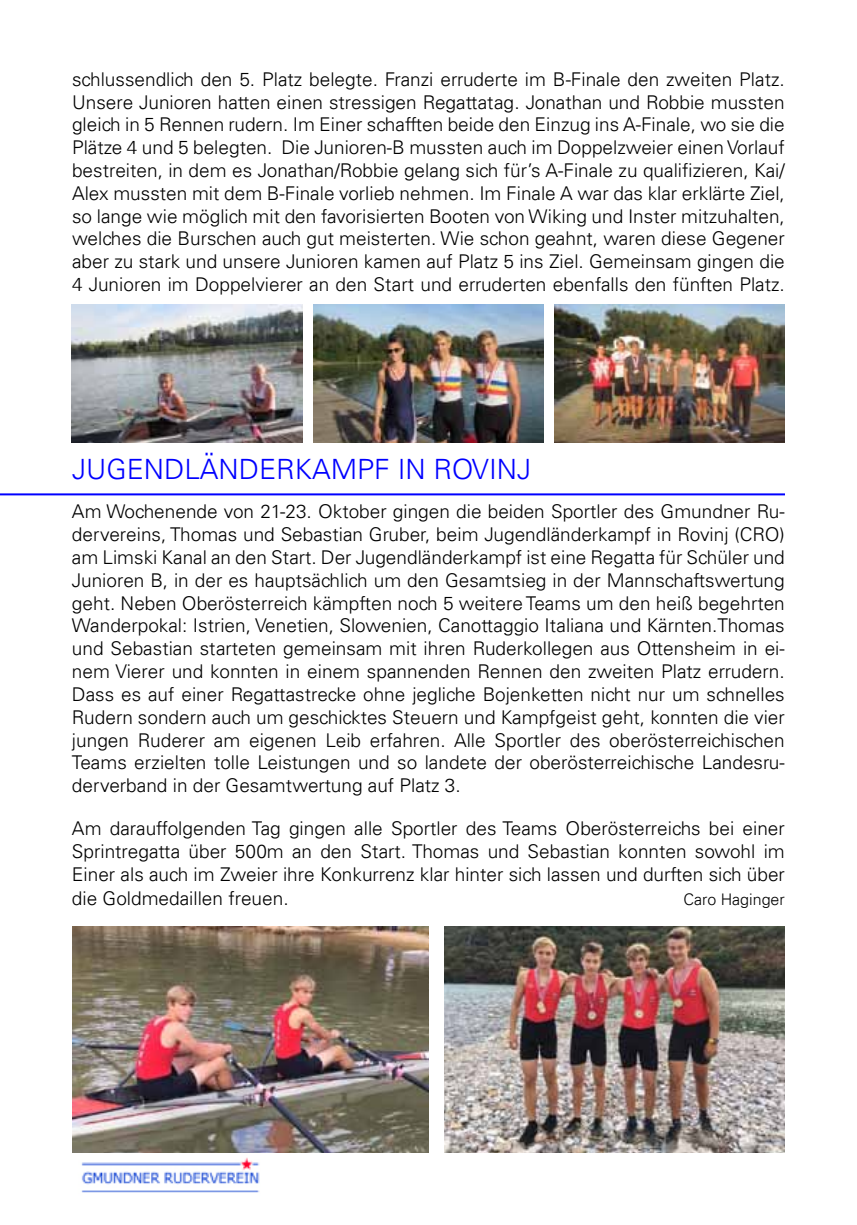
<style>
.page{position:relative;width:857px;height:1225px;background:#fff}
.page>*{position:absolute;margin:0;border:0;box-sizing:border-box;transform-origin:0 0}
.t1{font:300 28px "Univers LT";color:#00f}
.t2{font:300 19px/22.8px "Univers LT";color:#000;text-align:justify}
.t3{font:300 16px "Univers LT";color:#000}
</style>
<div class="page">
<hr style="left:0;top:493px;width:784px;height:2px;background:#00f">
<img style="left:81px;top:1157px;width:179px;height:36px">
<img style="left:444px;top:926px;width:340px;height:227px">
<img style="left:72px;top:926px;width:356px;height:227px">
<img style="left:72px;top:305px;width:230px;height:137px">
<img style="left:313px;top:305px;width:230px;height:137px">
<img style="left:554px;top:305px;width:230px;height:137px">
<p class="t2" style="left:72px;top:68px;width:714px">schlussendlich den 5. Platz belegte. Franzi erruderte im B-Finale den zweiten Platz.<br>Unsere Junioren hatten einen stressigen Regattatag. Jonathan und Robbie mussten gleich in 5 Rennen rudern. Im Einer schafften beide den Einzug ins A-Finale, wo sie die Plätze 4 und 5 belegten. Die Junioren-B mussten auch im Doppelzweier einen Vorlauf bestreiten, in dem es Jonathan/Robbie gelang sich für’s A-Finale zu qualifizieren, Kai/ Alex mussten mit dem B-Finale vorlieb nehmen. Im Finale A war das klar erklärte Ziel, so lange wie möglich mit den favorisierten Booten von Wiking und Inster mitzuhalten, welches die Burschen auch gut meisterten. Wie schon geahnt, waren diese Gegener aber zu stark und unsere Junioren kamen auf Platz 5 ins Ziel. Gemeinsam gingen die 4 Junioren im Doppelvierer an den Start und erruderten ebenfalls den fünften Platz.</p>
<h1 class="t1" style="left:72px;top:452px;width:460px">JUGENDLÄNDERKAMPF in ROVINJ</h1>
<p class="t2" style="left:72px;top:500px;width:714px">Am Wochenende von 21-23. Oktober gingen die beiden Sportler des Gmundner Ru&shy;dervereins, Thomas und Sebastian Gruber, beim Jugendländerkampf in Rovinj (CRO) am Limski Kanal an den Start. Der Jugendländerkampf ist eine Regatta für Schüler und Junioren B, in der es hauptsächlich um den Gesamtsieg in der Mannschaftswertung geht. Neben Oberösterreich kämpften noch 5 weitere Teams um den heiß begehrten Wanderpokal: Istrien, Venetien, Slowenien, Canottaggio Italiana und Kärnten.Thomas und Sebastian starteten gemeinsam mit ihren Ruderkollegen aus Ottensheim in ei&shy;nem Vierer und konnten in einem spannenden Rennen den zweiten Platz errudern.<br>Dass es auf einer Regattastrecke ohne jegliche Bojenketten nicht nur um schnelles Rudern sondern auch um geschicktes Steuern und Kampfgeist geht, konnten die vier jungen Ruderer am eigenen Leib erfahren. Alle Sportler des oberösterreichischen Teams erzielten tolle Leistungen und so landete der oberösterreichische Landesru&shy;derverband in der Gesamtwertung auf Platz 3.</p>
<p class="t2" style="left:72px;top:816px;width:714px">Am darauffolgenden Tag gingen alle Sportler des Teams Oberösterreichs bei einer Sprintregatta über 500m an den Start. Thomas und Sebastian konnten sowohl im Einer als auch im Zweier ihre Konkurrenz klar hinter sich lassen und durften sich über die Goldmedaillen freuen.</p>
<p class="t3" style="left:683px;top:889px;width:103px">Caro Haginger</p>
</div>
